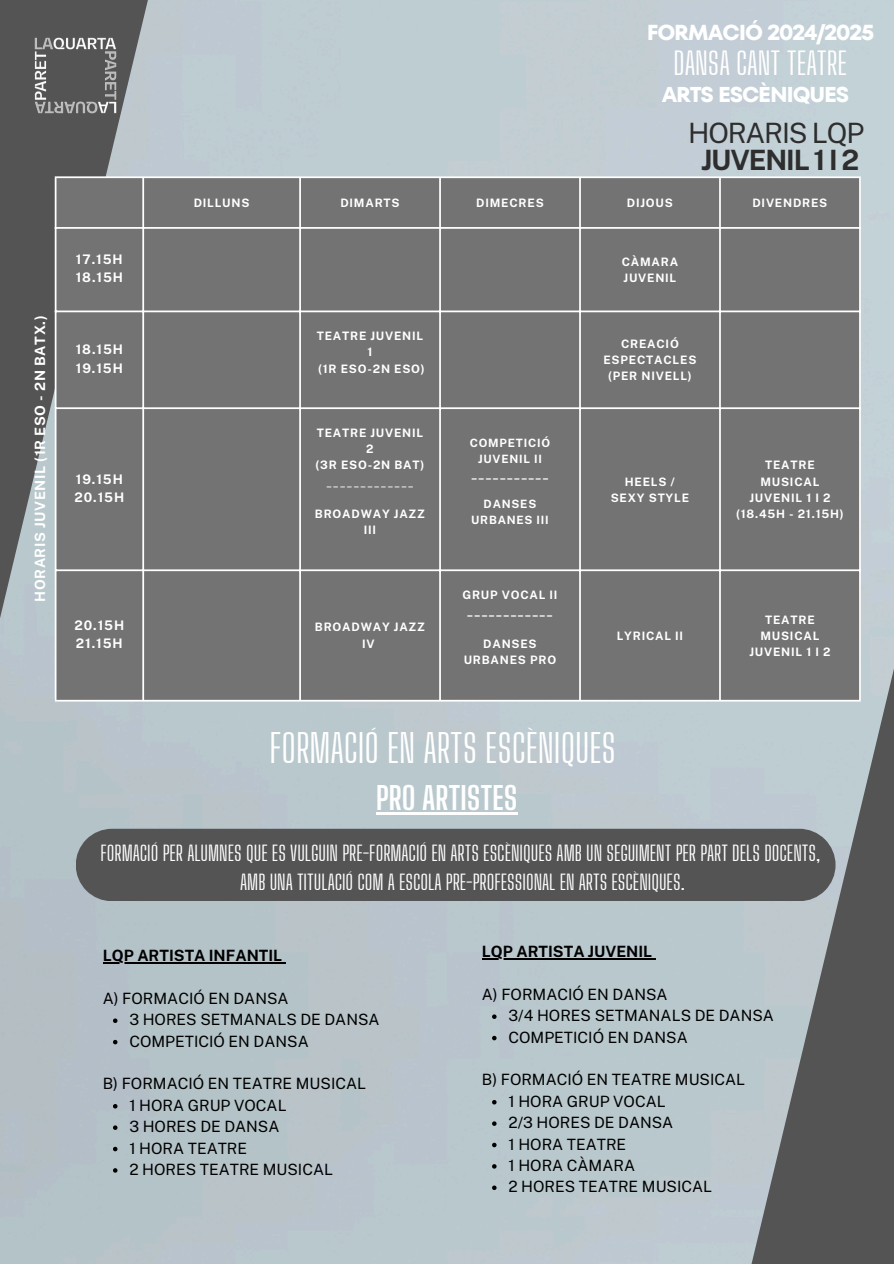
<style>
.page{position:relative;width:894px;height:1264px;background:#fff}
.page>*{position:absolute;margin:0;border:0;box-sizing:border-box;transform-origin:0 0}
.t1{font:38.85px "Big Shoulders Display";color:#fff}
.t2{font:700 31.35px "Big Shoulders Display";color:#fff}
.t3{font:30.75px "Big Shoulders Display";color:#fff}
.t4{font:28.05px/27px "Public Sans";letter-spacing:-.04em;color:#2e2e2e;text-align:center}
.t5{font:700 21.6px "TT Fors";letter-spacing:-.05em;color:#fff}
.t6{font:700 21.45px "TT Fors";letter-spacing:-.05em;color:#fff}
.t7{font:20.55px/28.3px "Big Shoulders Display";color:#fff;text-align:center}
.t8{font:15.6px "Public Sans";color:#000}
.t9{font:700 15.6px "Public Sans";color:#000}
.t10{font:700 14.25px "Public Sans";letter-spacing:.04em;color:#fff}
.t11{font:700 13.2px "Public Sans";letter-spacing:.07em;color:#fff}
.t12{font:700 11.7px/16.2px "Public Sans";letter-spacing:.07em;color:#fff;text-align:center}
.t13{font:11.7px "Public Sans";color:#fff}
.t14{font:700 11.4px/15.3px "Public Sans";letter-spacing:.07em;color:#fff;text-align:center}
.s1{font-weight:700}
</style>
<div class="page">
<img style="left:0;top:0;width:893px;height:1263px">
<img style="left:32px;top:32px;width:87px;height:87px">
<div style="left:56px;top:178px;width:802px;height:521px;background:#737373"></div>
<hr style="left:55px;top:178px;width:1px;height:521px;background:#fff">
<hr style="left:142px;top:178px;width:2px;height:521px;background:#fff">
<hr style="left:299px;top:178px;width:2px;height:521px;background:#fff">
<hr style="left:439px;top:178px;width:2px;height:521px;background:#fff">
<hr style="left:579px;top:178px;width:1px;height:521px;background:#fff">
<hr style="left:719px;top:178px;width:1px;height:521px;background:#fff">
<hr style="left:858px;top:178px;width:2px;height:521px;background:#fff">
<hr style="left:55px;top:176px;width:805px;height:2px;background:#fff">
<hr style="left:55px;top:227px;width:805px;height:2px;background:#fff">
<hr style="left:55px;top:310px;width:805px;height:2px;background:#fff">
<hr style="left:55px;top:407px;width:805px;height:2px;background:#fff">
<hr style="left:55px;top:569px;width:805px;height:2px;background:#fff">
<hr style="left:55px;top:699px;width:805px;height:2px;background:#fff">
<div style="left:76px;top:828px;width:759px;height:73px;background:#545454"></div>
<hr style="left:376px;top:812px;width:141px;height:2px;background:#fff">
<hr style="left:103px;top:962px;width:179px;height:1px;background:#000">
<svg style="left:113px;top:1018px;width:4px;height:4px"></svg>
<svg style="left:113px;top:1039px;width:4px;height:5px"></svg>
<svg style="left:113px;top:1103px;width:4px;height:5px"></svg>
<svg style="left:113px;top:1125px;width:4px;height:4px"></svg>
<svg style="left:113px;top:1146px;width:4px;height:5px"></svg>
<svg style="left:113px;top:1168px;width:4px;height:4px"></svg>
<hr style="left:482px;top:958px;width:170px;height:1px;background:#000">
<svg style="left:492px;top:1014px;width:4px;height:4px"></svg>
<svg style="left:492px;top:1035px;width:4px;height:5px"></svg>
<svg style="left:492px;top:1099px;width:4px;height:5px"></svg>
<svg style="left:492px;top:1121px;width:4px;height:4px"></svg>
<svg style="left:492px;top:1142px;width:4px;height:5px"></svg>
<svg style="left:492px;top:1164px;width:4px;height:4px"></svg>
<svg style="left:492px;top:1185px;width:4px;height:4px"></svg>
<p class="t10" style="left:32px;top:602px;width:288px;rotate:-90deg">HORARIS JUVENIL (1R ESO - 2N BATX.)</p>
<p class="t5" style="left:646px;top:17px;width:229px">FORMACIÓ 2024/2025</p>
<p class="t3" style="left:673px;top:45px;width:175px">DANSA CANT TEATRE</p>
<p class="t6" style="left:661px;top:79px;width:189px">ARTS ESCÈNIQUES</p>
<p class="t4" style="left:687px;top:119px;width:178px">HORARIS LQP<br><span class="s1">JUVENIL 1 I 2</span></p>
<p class="t11" style="left:76px;top:252px;width:48px">17.15H</p>
<p class="t11" style="left:76px;top:270px;width:49px">18.15H</p>
<p class="t11" style="left:76px;top:342px;width:49px">18.15H</p>
<p class="t11" style="left:76px;top:360px;width:49px">19.15H</p>
<p class="t11" style="left:76px;top:471px;width:49px">19.15H</p>
<p class="t11" style="left:74px;top:489px;width:51px">20.15H</p>
<p class="t11" style="left:74px;top:617px;width:51px">20.15H</p>
<p class="t11" style="left:76px;top:635px;width:48px">21.15H</p>
<h2 class="t12" style="left:194px;top:194px;width:57px">DILLUNS</h2>
<h3 class="t12" style="left:340px;top:194px;width:61px">DIMARTS</h3>
<p class="t12" style="left:476px;top:194px;width:69px">DIMECRES</p>
<h2 class="t12" style="left:626px;top:194px;width:47px">DIJOUS</h2>
<p class="t12" style="left:752px;top:194px;width:76px">DIVENDRES</p>
<p class="t12" style="left:316px;top:328px;width:108px">TEATRE JUVENIL<br>1</p>
<p class="t12" style="left:318px;top:360px;width:108px">(1R ESO-2N ESO)</p>
<p class="t12" style="left:316px;top:424px;width:108px">TEATRE JUVENIL<br>2</p>
<p class="t12" style="left:315px;top:457px;width:110px">(3R ESO-2N BAT)</p>
<p class="t13" style="left:326px;top:474px;width:89px">_____________</p>
<p class="t12" style="left:315px;top:505px;width:111px">BROADWAY JAZZ<br>III</p>
<p class="t12" style="left:315px;top:619px;width:111px">BROADWAY JAZZ<br>IV</p>
<p class="t14" style="left:469px;top:435px;width:82px">COMPETICIÓ<br>JUVENIL II</p>
<p class="t14" style="left:471px;top:466px;width:79px">___________</p>
<p class="t14" style="left:471px;top:496px;width:79px">DANSES<br>URBANES III</p>
<p class="t12" style="left:462px;top:586px;width:97px">GRUP VOCAL II</p>
<p class="t12" style="left:467px;top:603px;width:87px">____________</p>
<p class="t12" style="left:463px;top:635px;width:94px">DANSES<br>URBANES PRO</p>
<p class="t12" style="left:621px;top:254px;width:58px;text-align:left">CÀMARA<br>JUVENIL</p>
<p class="t12" style="left:603px;top:335px;width:94px">CREACIÓ<br>ESPECTACLES</p>
<p class="t12" style="left:608px;top:368px;width:85px">(PER NIVELL)</p>
<p class="t12" style="left:624px;top:473px;width:52px">HEELS /</p>
<p class="t12" style="left:610px;top:489px;width:80px">SEXY STYLE</p>
<p class="t12" style="left:616px;top:627px;width:68px">LYRICAL II</p>
<p class="t1" style="left:269px;top:724px;width:348px">FORMACIÓ EN ARTS ESCÈNIQUES</p>
<p class="t2" style="left:376px;top:779px;width:143px">PRO ARTISTES</p>
<p class="t12" style="left:749px;top:457px;width:82px">TEATRE<br>MUSICAL<br>JUVENIL 1 I 2</p>
<p class="t12" style="left:735px;top:505px;width:109px">(18.45H - 21.15H)</p>
<p class="t12" style="left:749px;top:611px;width:82px">TEATRE<br>MUSICAL<br>JUVENIL 1 I 2</p>
<p class="t7" style="left:100px;top:839px;width:721px">FORMACIÓ PER ALUMNES QUE ES VULGUIN PRE-FORMACIÓ EN ARTS ESCÈNIQUES AMB UN SEGUIMENT PER PART DELS DOCENTS,<br>AMB UNA TITULACIÓ COM A ESCOLA PRE-PROFESSIONAL EN ARTS ESCÈNIQUES.</p>
<p class="t9" style="left:103px;top:946px;width:181px">LQP ARTISTA INFANTIL</p>
<h5 class="t8" style="left:103px;top:989px;width:187px">A) FORMACIÓ EN DANSA</h5>
<h1 class="t8" style="left:129px;top:1010px;width:252px">3 HORES SETMANALS DE DANSA</h1>
<h4 class="t8" style="left:129px;top:1031px;width:181px">COMPETICIÓ EN DANSA</h4>
<h5 class="t8" style="left:103px;top:1074px;width:265px">B) FORMACIÓ EN TEATRE MUSICAL</h5>
<h6 class="t8" style="left:129px;top:1095px;width:159px">1 HORA GRUP VOCAL</h6>
<p class="t8" style="left:129px;top:1117px;width:152px">3 HORES DE DANSA</p>
<p class="t8" style="left:129px;top:1138px;width:119px">1 HORA TEATRE</p>
<h6 class="t8" style="left:129px;top:1160px;width:205px">2 HORES TEATRE MUSICAL</h6>
<p class="t9" style="left:482px;top:942px;width:172px">LQP ARTISTA JUVENIL</p>
<p class="t8" style="left:482px;top:985px;width:187px">A) FORMACIÓ EN DANSA</p>
<p class="t8" style="left:508px;top:1006px;width:267px">3/4 HORES SETMANALS DE DANSA</p>
<p class="t8" style="left:508px;top:1027px;width:181px">COMPETICIÓ EN DANSA</p>
<p class="t8" style="left:482px;top:1070px;width:265px">B) FORMACIÓ EN TEATRE MUSICAL</p>
<h5 class="t8" style="left:508px;top:1091px;width:159px">1 HORA GRUP VOCAL</h5>
<h6 class="t8" style="left:508px;top:1113px;width:166px">2/3 HORES DE DANSA</h6>
<p class="t8" style="left:508px;top:1134px;width:119px">1 HORA TEATRE</p>
<p class="t8" style="left:508px;top:1156px;width:128px">1 HORA CÀMARA</p>
<h6 class="t8" style="left:508px;top:1177px;width:205px">2 HORES TEATRE MUSICAL</h6>
</div>
